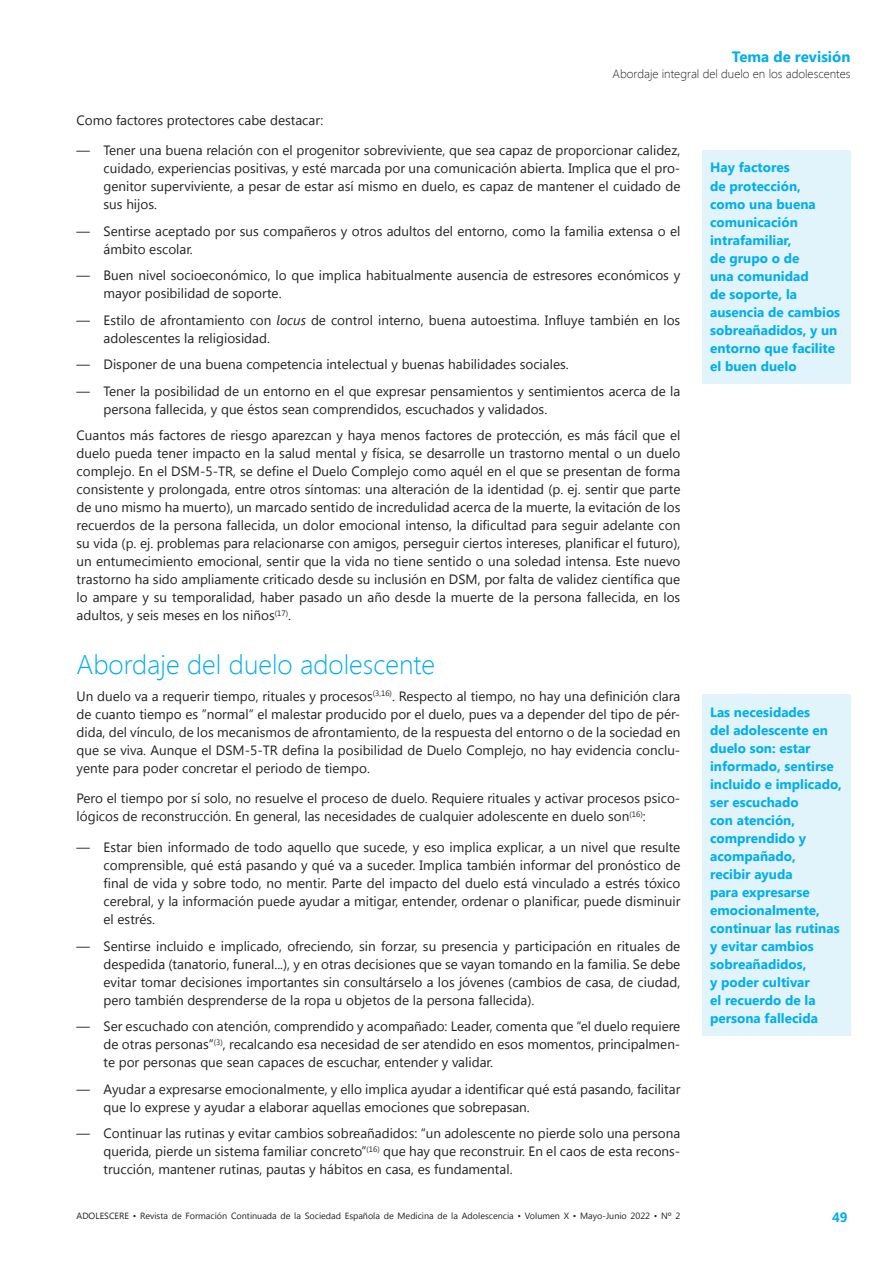
<style>
.page{position:relative;width:893px;height:1263px;background:#fff}
.page>*{position:absolute;margin:0;border:0;box-sizing:border-box;transform-origin:0 0}
._1nivel{font:300 27px "Segoe UI";color:#00aeef}
.t1{font:700 15px "Segoe UI";color:#00aeef}
.t2{font:13.5px/18px "Segoe UI";color:#231f20;text-align:justify}
.t3{font:700 13.5px/18px "Segoe UI";color:#00aeef}
.t4{font:300 12px "Segoe UI";color:#231f20}
.t5{font:9px "Segoe UI";color:#231f20}
.s1{font-style:italic}
</style>
<div class="page">
<div style="left:702px;top:150px;width:148px;height:233px;background:#e1f4fc"></div>
<div style="left:702px;top:694px;width:148px;height:341px;background:#e1f4fc"></div>
<p class="t1" style="left:732px;top:46px;width:120px">Tema de revisión</p>
<p class="t4" style="left:613px;top:66px;width:239px">Abordaje integral del duelo en los adolescentes</p>
<p class="t2" style="left:77px;top:110px;width:248px">Como factores protectores cabe destacar:</p>
<p class="t2" style="left:104px;top:141px;width:578px;text-indent:-27px">— Tener una buena relación con el progenitor sobreviviente, que sea capaz de proporcionar calidez, cuidado, experiencias positivas, y esté marcada por una comunicación abierta. Implica que el pro&shy;genitor superviviente, a pesar de estar así mismo en duelo, es capaz de mantener el cuidado de sus hijos.</p>
<p class="t2" style="left:104px;top:222px;width:578px;text-indent:-27px">— Sentirse aceptado por sus compañeros y otros adultos del entorno, como la familia extensa o el ámbito escolar.</p>
<p class="t2" style="left:104px;top:266px;width:578px;text-indent:-27px">— Buen nivel socioeconómico, lo que implica habitualmente ausencia de estresores económicos y mayor posibilidad de soporte.</p>
<p class="t2" style="left:104px;top:311px;width:578px;text-indent:-27px">— Estilo de afrontamiento con <span class="s1">locus</span> de control interno, buena autoestima. Influye también en los adolescentes la religiosidad.</p>
<p class="t2" style="left:77px;top:355px;width:494px">— Disponer de una buena competencia intelectual y buenas habilidades sociales.</p>
<p class="t2" style="left:104px;top:382px;width:578px;text-indent:-27px">— Tener la posibilidad de un entorno en el que expresar pensamientos y sentimientos acerca de la persona fallecida, y que éstos sean comprendidos, escuchados y validados.</p>
<p class="t2" style="left:77px;top:426px;width:605px">Cuantos más factores de riesgo aparezcan y haya menos factores de protección, es más fácil que el duelo pueda tener impacto en la salud mental y física, se desarrolle un trastorno mental o un duelo complejo. En el DSM-5-TR, se define el Duelo Complejo como aquél en el que se presentan de forma consistente y prolongada, entre otros síntomas: una alteración de la identidad (p. ej. sentir que parte de uno mismo ha muerto), un marcado sentido de incredulidad acerca de la muerte, la evitación de los recuerdos de la persona fallecida, un dolor emocional intenso, la dificultad para seguir adelante con su vida (p. ej. problemas para relacionarse con amigos, perseguir ciertos intereses, planificar el futuro), un entumecimiento emocional, sentir que la vida no tiene sentido o una soledad intensa. Este nuevo trastorno ha sido ampliamente criticado desde su inclusión en DSM, por falta de validez científica que lo ampare y su temporalidad, haber pasado un año desde la muerte de la persona fallecida, en los adultos, y seis meses en los niños<sup>(17)</sup>.</p>
<p class="_1nivel" style="left:77px;top:646px;width:360px">Abordaje del duelo adolescente</p>
<p class="t2" style="left:77px;top:686px;width:605px">Un duelo va a requerir tiempo, rituales y procesos<sup>(3,16)</sup>. Respecto al tiempo, no hay una definición clara de cuanto tiempo es ”normal” el malestar producido por el duelo, pues va a depender del tipo de pér&shy;dida, del vínculo, de los mecanismos de afrontamiento, de la respuesta del entorno o de la sociedad en que se viva. Aunque el DSM-5-TR defina la posibilidad de Duelo Complejo, no hay evidencia conclu&shy;yente para poder concretar el periodo de tiempo.</p>
<p class="t2" style="left:77px;top:789px;width:605px">Pero el tiempo por sí solo, no resuelve el proceso de duelo. Requiere rituales y activar procesos psico&shy;lógicos de reconstrucción. En general, las necesidades de cualquier adolescente en duelo son<sup>(16)</sup>:</p>
<p class="t2" style="left:104px;top:838px;width:578px;text-indent:-27px">— Estar bien informado de todo aquello que sucede, y eso implica explicar, a un nivel que resulte comprensible, qué está pasando y qué va a suceder. Implica también informar del pronóstico de final de vida y sobre todo, no mentir. Parte del impacto del duelo está vinculado a estrés tóxico cerebral, y la información puede ayudar a mitigar, entender, ordenar o planificar, puede disminuir el estrés.</p>
<p class="t2" style="left:104px;top:936px;width:578px;text-indent:-27px">— Sentirse incluido e implicado, ofreciendo, sin forzar, su presencia y participación en rituales de despedida (tanatorio, funeral...), y en otras decisiones que se vayan tomando en la familia. Se debe evitar tomar decisiones importantes sin consultárselo a los jóvenes (cambios de casa, de ciudad, pero también desprenderse de la ropa u objetos de la persona fallecida).</p>
<p class="t2" style="left:104px;top:1017px;width:578px;text-indent:-27px">— Ser escuchado con atención, comprendido y acompañado: Leader, comenta que “el duelo requiere de otras personas”<sup>(3)</sup>, recalcando esa necesidad de ser atendido en esos momentos, principalmen&shy;te por personas que sean capaces de escuchar, entender y validar.</p>
<p class="t2" style="left:104px;top:1079px;width:578px;text-indent:-27px">— Ayudar a expresarse emocionalmente, y ello implica ayudar a identificar qué está pasando, facilitar que lo exprese y ayudar a elaborar aquellas emociones que sobrepasan.</p>
<p class="t2" style="left:104px;top:1124px;width:578px;text-indent:-27px">— Continuar las rutinas y evitar cambios sobreañadidos: “un adolescente no pierde solo una persona querida, pierde un sistema familiar concreto”<sup>(16)</sup> que hay que reconstruir. En el caos de esta recons&shy;trucción, mantener rutinas, pautas y hábitos en casa, es fundamental.</p>
<p class="t3" style="left:710px;top:158px;width:132px">Hay factores<br>de protección,<br>como una buena comunicación intrafamiliar,<br>de grupo o de<br>una comunidad<br>de soporte, la ausencia de cambios sobreañadidos, y un entorno que facilite el buen duelo</p>
<p class="t3" style="left:710px;top:702px;width:133px">Las necesidades<br>del adolescente en duelo son: estar informado, sentirse incluido e implicado, ser escuchado<br>con atención, comprendido y acompañado,<br>recibir ayuda<br>para expresarse emocionalmente, continuar las rutinas y evitar cambios sobreañadidos,<br>y poder cultivar<br>el recuerdo de la persona fallecida</p>
<p class="t5" style="left:77px;top:1209px;width:605px">ADOLESCERE • Revista de Formación Continuada de la Sociedad Española de Medicina de la Adolescencia • Volumen X • Mayo-Junio 2022 • Nº 2</p>
<p class="t3" style="left:832px;top:1207px;width:17px">49</p>
</div>
